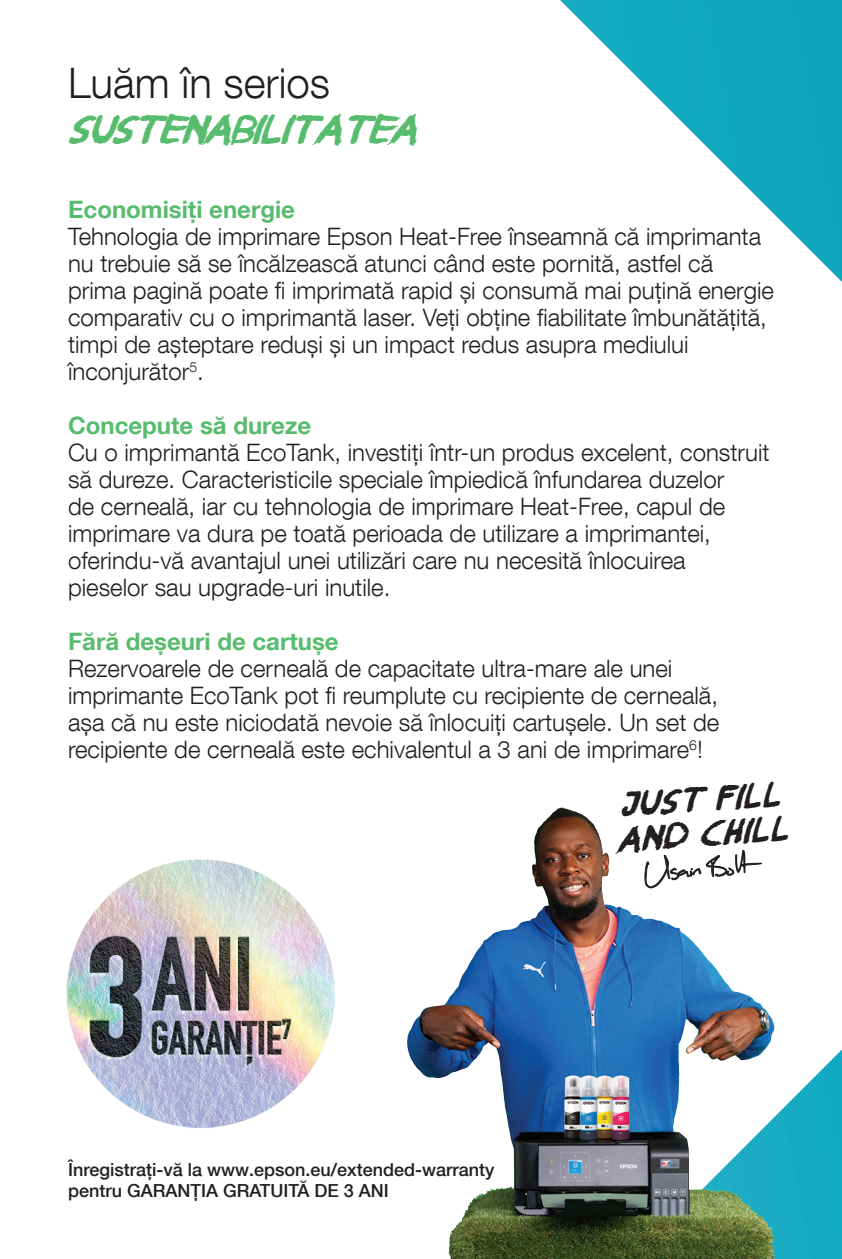
<style>
.page{position:relative;width:842px;height:1259px;background:#fff}
.page>*{position:absolute;margin:0;border:0;box-sizing:border-box;transform-origin:0 0}
.t1{font:300 42px "Helvetica Neue LT Com";color:#231f20}
.t2{font:italic 700 39px "paintbrushdd";color:#58bc6e}
.t3{font:italic 700 33.3px/35.1px "paintbrushdd";color:#231f20}
.t4{font:300 24px/27px "Helvetica Neue LT Com";color:#231f20}
.t5{font:700 24px "Helvetica Neue LT Com";color:#58bc6e}
.t6{font:500 18px/21px "Helvetica Neue LT Com";color:#231f20}
.s1{font-family:"Helvetica Neue LT"}
</style>
<div class="page">
<svg style="left:448px;top:0;width:394px;height:1259px"></svg>
<img style="left:407px;top:807px;width:155px;height:271px">
<svg style="left:644px;top:849px;width:118px;height:39px"></svg>
<img style="left:66px;top:859px;width:269px;height:269px">
<p class="t1" style="left:68px;top:57px;width:264px">Luăm în serios</p>
<p class="t2" style="left:68px;top:100px;width:349px">SUSTENABILITATEA</p>
<p class="t5" style="left:68px;top:194px;width:228px">Economisiți energie</p>
<p class="t4" style="left:68px;top:222px;width:707px">Tehnologia de imprimare Epson Heat-Free înseamnă că imprimanta nu trebuie să se încălzească atunci când este pornită, astfel că prima pagină poate fi imprimată rapid și consumă mai puțină energie comparativ cu o imprimantă laser. Veți obține fiabilitate îmbunătățită, timpi de așteptare reduși și un impact redus asupra mediului înconjurător<sup>5</sup>.</p>
<p class="t5" style="left:68px;top:410px;width:245px">Concepute să dureze</p>
<p class="t4" style="left:68px;top:438px;width:703px">Cu o imprimantă EcoTank, investiți într-un produs excelent, construit să dureze. Caracteristicile speciale împiedică înfundarea duzelor<br>de cerneală, iar cu tehnologia de imprimare Heat-Free, capul de imprimare va dura pe toată perioada de utilizare a imprimantei, oferindu-vă avantajul unei utilizări care nu necesită înlocuirea pieselor sau upgrade-uri inutile.</p>
<p class="t5" style="left:68px;top:626px;width:272px">Fără deșeuri de cartușe</p>
<p class="t4" style="left:68px;top:654px;width:653px">Rezervoarele de cerneală de capacitate ultra-mare ale unei imprimante EcoTank pot fi reumplute cu recipiente de cerneală, așa că nu este niciodată nevoie să înlocuiți cartușele. Un set de recipiente de cerneală este echivalentul a 3 ani de imprimare<sup>6</sup>!</p>
<p class="t3" style="left:613px;top:786px;width:172px;rotate:-4deg">JUST FILL<br>AND CHILL</p>
<p class="t6" style="left:68px;top:1159px;width:428px">Înregistrați-vă la <span class="s1">www.epson.eu/extended-warranty </span>pentru GARANȚIA GRATUITĂ DE 3 ANI</p>
</div>
